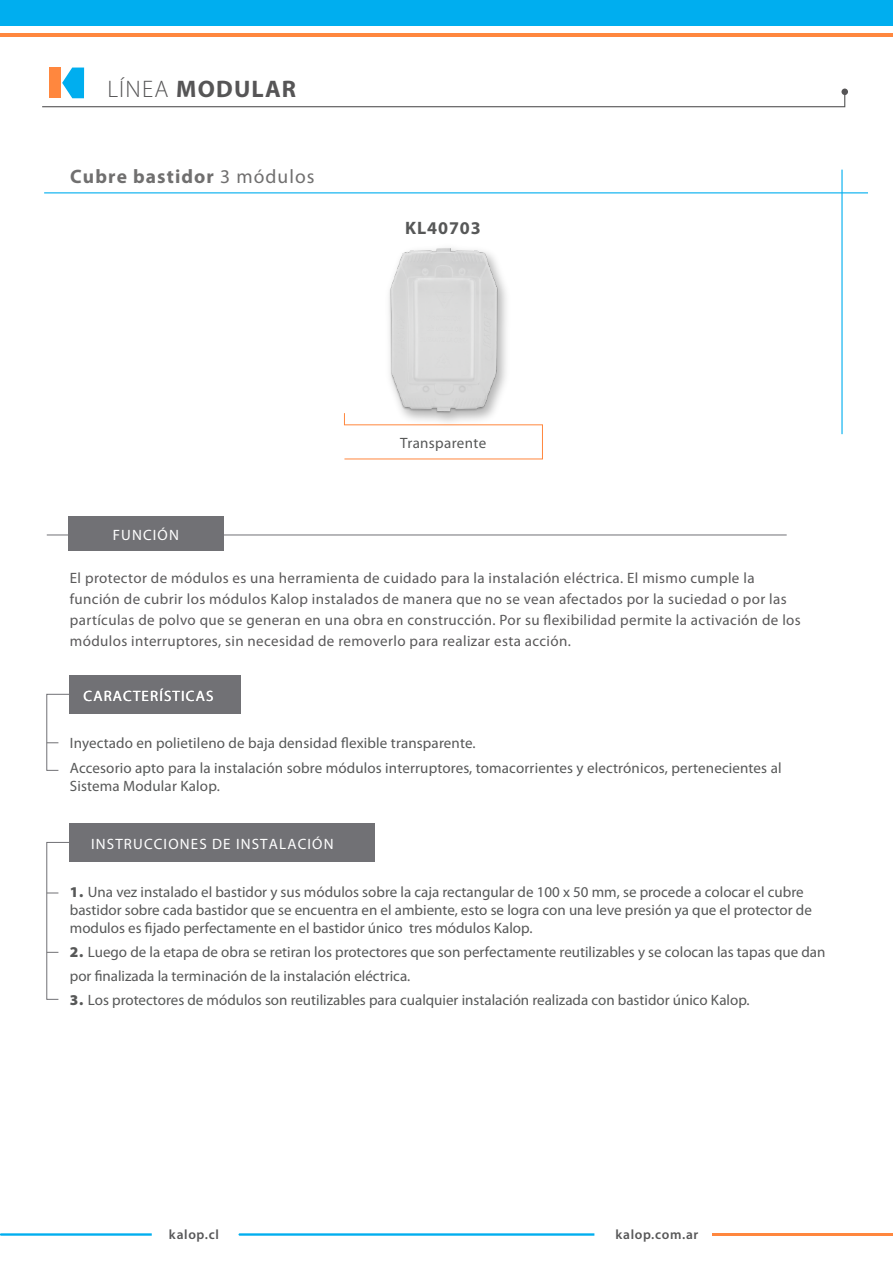
<style>
.page{position:relative;width:893px;height:1263px;background:#fff}
.page>*{position:absolute;margin:0;border:0;box-sizing:border-box;transform-origin:0 0}
.t1{font:700 24px "Myriad Pro";letter-spacing:.05em;color:#565556}
.t2{font:700 19.5px "Myriad Pro";letter-spacing:.055em;color:#706f6f}
.t3{font:700 18px "Myriad Pro";letter-spacing:.05em;color:#575858}
.t4{font:15px/18px "Myriad Pro";color:#575858}
.t5{font:15px/21px "Myriad Pro";letter-spacing:.025em;color:#5a595a}
.t6{font:15px "Myriad Pro";letter-spacing:.075em;color:#fff}
.t7{font:15px "Myriad Pro";letter-spacing:.025em;color:#575858}
.t8{font:600 13.5px "Myriad Pro";letter-spacing:.05em;color:#575758}
.s1{font-weight:300}
.s2{font-weight:400}
.s3{font-weight:900}
</style>
<div class="page">
<img style="left:389px;top:248px;width:118px;height:154px">
<img style="left:390px;top:249px;width:107px;height:163px">
<svg style="left:344px;top:412px;width:199px;height:48px"></svg>
<svg style="left:46px;top:693px;width:25px;height:78px"></svg>
<div style="left:70px;top:675px;width:171px;height:38px;background:#717175"></div>
<hr style="left:47px;top:535px;width:740px;height:1px;background:#717175">
<div style="left:69px;top:516px;width:155px;height:35px;background:#717175"></div>
<div style="left:69px;top:823px;width:305px;height:39px;background:#717175"></div>
<svg style="left:46px;top:842px;width:23px;height:158px"></svg>
<svg style="left:239px;top:1233px;width:355px;height:3px"></svg>
<hr style="left:713px;top:1233px;width:180px;height:3px;background:#ff873e">
<svg style="left:0;top:1233px;width:152px;height:3px"></svg>
<div style="left:49px;top:67px;width:12px;height:31px;background:#ff873e"></div>
<div style="left:0;top:0;width:893px;height:26px;background:#00aeef"></div>
<hr style="left:0;top:33px;width:893px;height:4px;background:#ff873e">
<svg style="left:42px;top:68px;width:804px;height:40px"></svg>
<div style="left:841px;top:89px;width:7px;height:6px;background:#565556;border-radius:50%"></div>
<hr style="left:44px;top:192px;width:824px;height:1px;background:#00aeef">
<hr style="left:841px;top:170px;width:2px;height:264px;background:#00aeef">
<h1 class="t1" style="left:107px;top:75px;width:190px"><span class="s1">LÍNEA</span> MODULAR</h1>
<h2 class="t2" style="left:70px;top:166px;width:246px">Cubre bastidor <span class="s2">3 módulos</span></h2>
<p class="t6" style="left:113px;top:527px;width:68px">FUNCIÓN</p>
<p class="t3" style="left:405px;top:218px;width:77px">KL40703</p>
<p class="t7" style="left:400px;top:435px;width:87px">Transparente</p>
<p class="t5" style="left:70px;top:568px;width:732px">El protector de módulos es una herramienta de cuidado para la instalación eléctrica. El mismo cumple la función de cubrir los módulos Kalop instalados de manera que no se vean afectados por la suciedad o por las partículas de polvo que se generan en una obra en construcción. Por su flexibilidad permite la activación de los módulos interruptores, sin necesidad de removerlo para realizar esta acción.</p>
<p class="t6" style="left:84px;top:687px;width:131px">CARACTERÍSTICAS</p>
<p class="t4" style="left:70px;top:730px;width:713px;line-height:25.5px">Inyectado en polietileno de baja densidad flexible transparente.<br>Accesorio apto para la instalación sobre módulos interruptores, tomacorrientes y electrónicos, pertenecientes al</p>
<p class="t4" style="left:70px;top:778px;width:151px">Sistema Modular Kalop.</p>
<p class="t6" style="left:91px;top:835px;width:244px">INSTRUCCIONES DE INSTALACIÓN</p>
<p class="t4" style="left:70px;top:883px;width:743px"><span class="s3">1.</span> Una vez instalado el bastidor y sus módulos sobre la caja rectangular de 100 x 50 mm, se procede a colocar el cubre bastidor sobre cada bastidor que se encuentra en el ambiente, esto se logra con una leve presión ya que el protector de modulos es fijado perfectamente en el bastidor único tres módulos Kalop.</p>
<p class="t4" style="left:70px;top:940px;width:757px;line-height:24px"><span class="s3">2.</span> Luego de la etapa de obra se retiran los protectores que son perfectamente reutilizables y se colocan las tapas que dan por finalizada la terminación de la instalación eléctrica.</p>
<p class="t4" style="left:70px;top:991px;width:681px"><span class="s3">3.</span> Los protectores de módulos son reutilizables para cualquier instalación realizada con bastidor único Kalop.</p>
<p class="t8" style="left:169px;top:1227px;width:51px">kalop.cl</p>
<p class="t8" style="left:615px;top:1227px;width:84px">kalop.com.ar</p>
</div>
